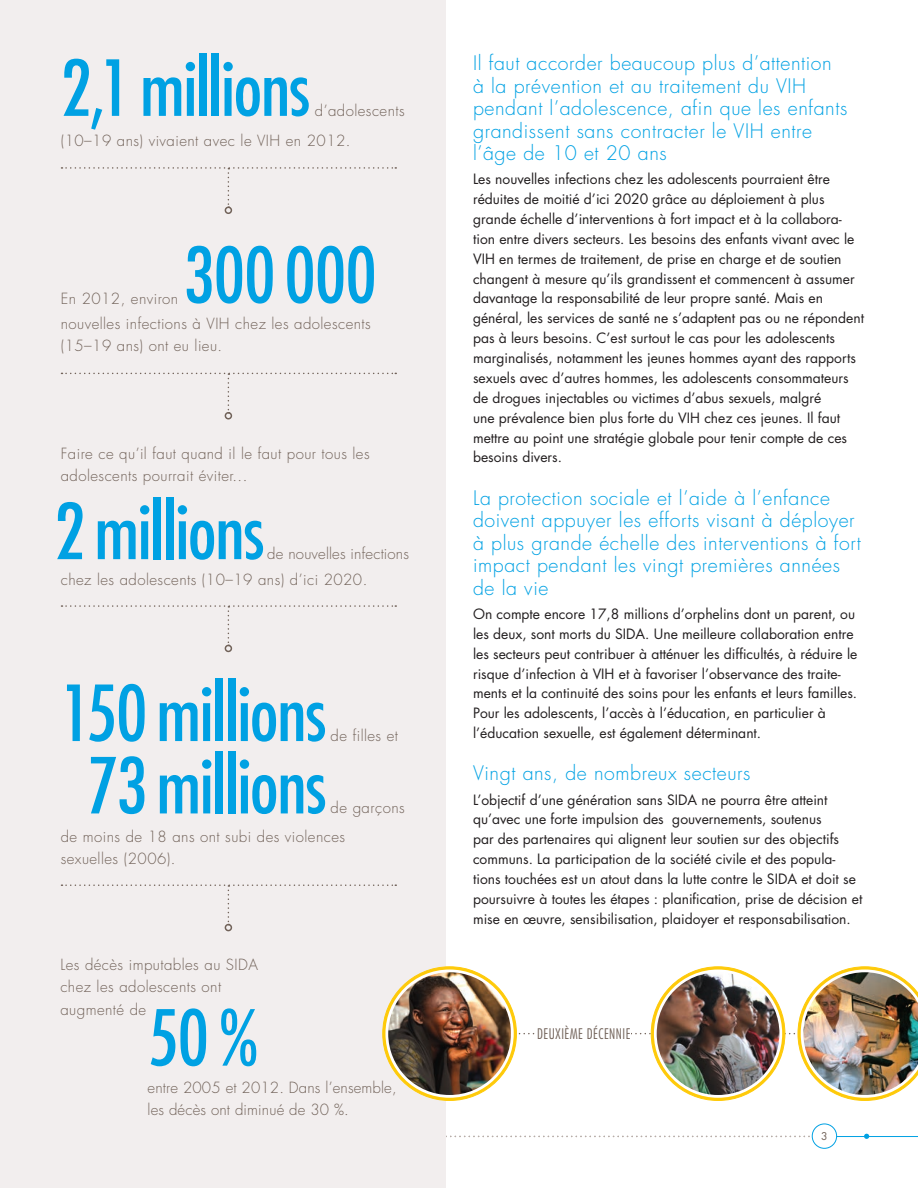
<style>
.page{position:relative;width:918px;height:1188px;background:#fff}
.page>*{position:absolute;margin:0;border:0;box-sizing:border-box;transform-origin:0 0}
.t1{font:condensed 75px "Futura Std";letter-spacing:-.01em;color:#00a1e3}
.t2{font:300 19.5px/22.5px "Futura Std";letter-spacing:.03em;color:#00a1e3}
.t3{font:300 15px/22.5px "Futura Std";letter-spacing:.03em;color:#716259}
.t4{font:300 15px/22.5px "Futura Std";letter-spacing:.01em;color:#716259}
.t5{font:300 condensed 14.25px "Futura Std";letter-spacing:.03em;color:#716259}
.t6{font:13.8px/19.8px "Futura Std";color:#231f20}
.t7{font:10.5px "Futura Std";color:#716259}
</style>
<div class="page">
<svg style="left:446px;top:1136px;width:366px;height:1px"></svg>
<svg style="left:864px;top:1134px;width:5px;height:5px"></svg>
<hr style="left:827px;top:1136px;width:91px;height:1px;background:#00a1e3">
<div style="left:812px;top:1124px;width:25px;height:24px;background:#fff;border-radius:50%"></div>
<div style="left:812px;top:1124px;width:25px;height:25px;border:1px solid #00a1e3;border-radius:50%"></div>
<div style="left:0;top:0;width:446px;height:1188px;background:#f2eeee"></div>
<div style="left:225px;top:207px;width:7px;height:7px;border:2px solid #716259;border-radius:50%"></div>
<svg style="left:62px;top:167px;width:334px;height:41px"></svg>
<div style="left:225px;top:412px;width:7px;height:8px;border:2px solid #716259;border-radius:50%"></div>
<svg style="left:62px;top:373px;width:334px;height:41px"></svg>
<div style="left:225px;top:645px;width:7px;height:7px;border:2px solid #716259;border-radius:50%"></div>
<svg style="left:62px;top:605px;width:334px;height:41px"></svg>
<div style="left:225px;top:924px;width:7px;height:7px;border:2px solid #716259;border-radius:50%"></div>
<svg style="left:62px;top:884px;width:334px;height:41px"></svg>
<img style="left:387px;top:996px;width:7px;height:76px">
<img style="left:394px;top:966px;width:524px;height:135px">
<h1 class="t1" style="left:61px;top:43px;width:251px">2,1millions</h1>
<p class="t3" style="left:61px;top:130px;width:291px">(10–19 ans) vivaient avec le VI H en 2012.</p>
<p class="t3" style="left:315px;top:100px;width:91px">d’adolescents</p>
<p class="t3" style="left:61px;top:288px;width:119px">En 2012, environ</p>
<h1 class="t1" style="left:184px;top:230px;width:194px">300 000</h1>
<p class="t3" style="left:61px;top:313px;width:312px">nouvelles infections à VI H chez les adolescents (15–19 ans) ont eu lieu.</p>
<p class="t3" style="left:61px;top:443px;width:310px">Faire ce qu’il faut quand il le faut pour tous les adolescents pourrait éviter...</p>
<h1 class="t1" style="left:54px;top:486px;width:212px">2millions</h1>
<p class="t3" style="left:61px;top:569px;width:308px">chez les adolescents (10–19 ans) d’ici 2020.</p>
<p class="t4" style="left:267px;top:543px;width:143px">de nouvelles infections</p>
<h1 class="t1" style="left:61px;top:668px;width:267px">150millions</h1>
<p class="t3" style="left:331px;top:725px;width:69px">de filles et</p>
<h1 class="t1" style="left:88px;top:741px;width:240px">73millions</h1>
<p class="t3" style="left:331px;top:797px;width:76px">de garçons</p>
<p class="t3" style="left:61px;top:825px;width:286px">de moins de 18 ans ont subi des violences sexuelles (2006).</p>
<p class="t3" style="left:60px;top:953px;width:199px">Les décès imputables au SI DA chez les adolescents ont augmenté de</p>
<h1 class="t1" style="left:148px;top:993px;width:113px">50%</h1>
<p class="t4" style="left:148px;top:1077px;width:251px">entre 2005 et 2012. Dans l’ensemble, les décès ont diminué de 30 %.</p>
<h2 class="t2" style="left:473px;top:52px;width:376px">I l faut accorder beaucoup plus d’attention à la prévention et au traitement du VI H pendant l’adolescence, afin que les enfants grandissent sans contracter le VI H entre l’âge de 10 et 20 ans</h2>
<p class="t6" style="left:473px;top:169px;width:392px">Les nouvelles infections chez les adolescents pourraient être réduites de moitié d’ici 2020 grâce au déploiement à plus grande échelle d’interventions à fort impact et à la collabora&shy;tion entre divers secteurs. Les besoins des enfants vivant avec le VIH en termes de traitement, de prise en charge et de soutien changent à mesure qu’ils grandissent et commencent à assumer davantage la responsabilité de leur propre santé. Mais en général, les services de santé ne s’adaptent pas ou ne répondent pas à leurs besoins. C’est surtout le cas pour les adolescents marginalisés, notamment les jeunes hommes ayant des rapports sexuels avec d’autres hommes, les adolescents consommateurs de drogues injectables ou victimes d’abus sexuels, malgré<br>une prévalence bien plus forte du VIH chez ces jeunes. Il faut mettre au point une stratégie globale pour tenir compte de ces besoins divers.</p>
<h2 class="t2" style="left:473px;top:487px;width:389px">La protection sociale et l’aide à l’enfance doivent appuyer les efforts visant à déployer à plus grande échelle des interventions à fort impact pendant les vingt premières années de la vie</h2>
<p class="t6" style="left:473px;top:604px;width:386px">On compte encore 17,8 millions d’orphelins dont un parent, ou les deux, sont morts du SIDA. Une meilleure collaboration entre les secteurs peut contribuer à atténuer les difficultés, à réduire le risque d’infection à VIH et à favoriser l’observance des traite&shy;ments et la continuité des soins pour les enfants et leurs familles.<br>Pour les adolescents, l’accès à l’éducation, en particulier à l’éducation sexuelle, est également déterminant.</p>
<h2 class="t2" style="left:473px;top:763px;width:279px">Vingt ans, de nombreux secteurs</h2>
<p class="t6" style="left:473px;top:790px;width:391px">L’objectif d’une génération sans SIDA ne pourra être atteint qu’avec une forte impulsion des gouvernements, soutenus<br>par des partenaires qui alignent leur soutien sur des objectifs communs. La participation de la société civile et des popula&shy;tions touchées est un atout dans la lutte contre le SIDA et doit se poursuivre à toutes les étapes : planification, prise de décision et mise en œuvre, sensibilisation, plaidoyer et responsabilisation.</p>
<p class="t5" style="left:537px;top:1026px;width:95px">DEUXIÈME DÉCENNIE</p>
<p class="t7" style="left:821px;top:1130px;width:8px">3</p>
</div>
